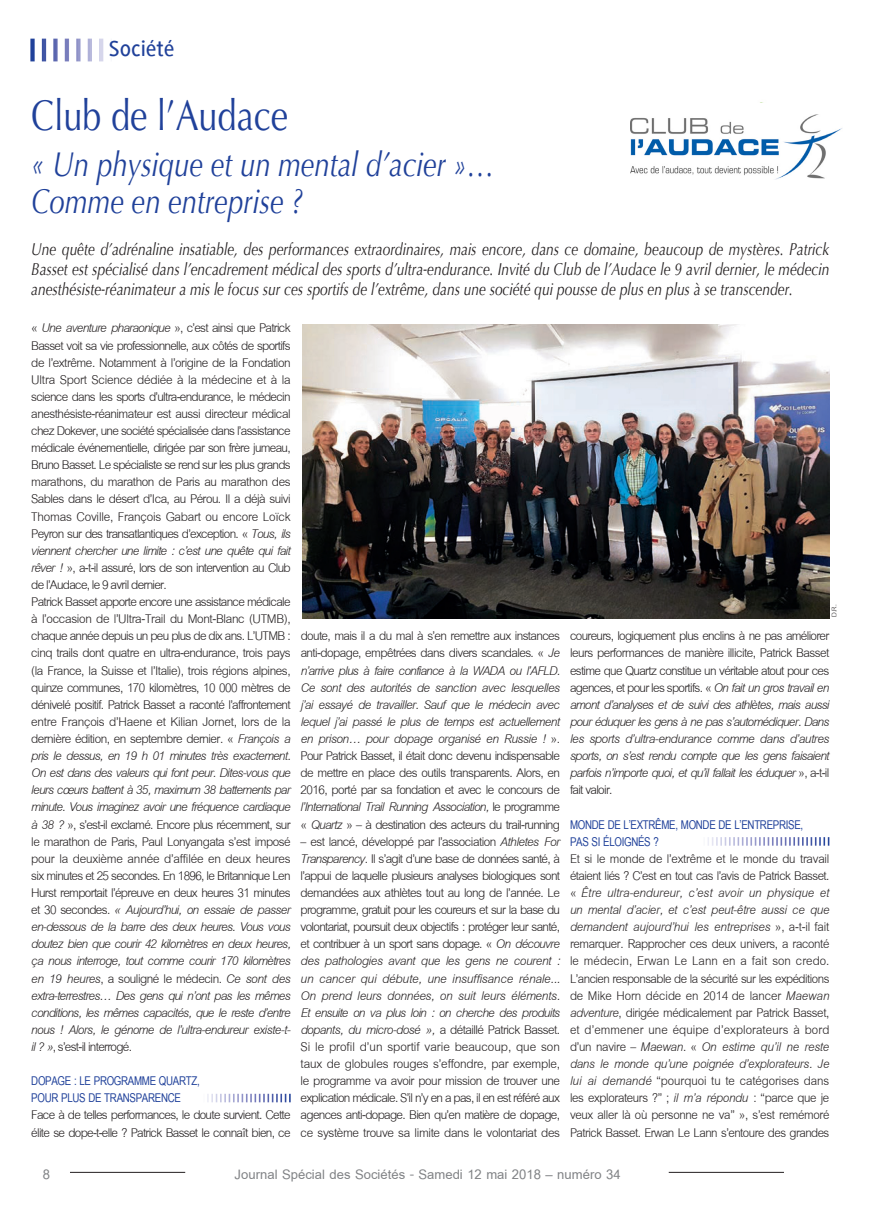
<style>
.page{position:relative;width:876px;height:1221px;background:#fff}
.page>*{position:absolute;margin:0;border:0;box-sizing:border-box;transform-origin:0 0}
.t1{font:42.75px "Optima";color:#20419a;scale:.8 1}
.t2{font:italic 34.2px/37px "Optima";color:#20419a;scale:.8 1}
.t3{font:500 22.8px "Generis Simple Com";color:#20419a}
.t4{font:700 19.95px "Cordia New";color:#808285}
.t5{font:18.6px/17.1px "Cordia New";letter-spacing:-.03em;color:#231f20}
.t6{font:18.6px/17.1px "Cordia New";letter-spacing:-.03em;color:#231f20;scale:.95 1}
.t7{font:italic 18.6px/17.1px "Cordia New";letter-spacing:-.04em;color:#231f20;text-align:justify}
.t8{font:italic 17.1px/20px "Optima";color:#231f20;text-align:justify;scale:.8 1}
.t9{font:10.05px "Cordia New";color:#231f20}
.s1{font-style:italic}
.s2{font-weight:700;color:#20419a}
.s3{font-style:normal}
</style>
<div class="page">
<hr style="left:70px;top:1171px;width:714px;height:1px;background:#231f20">
<div style="left:185px;top:1170px;width:484px;height:5px;background:#fff"></div>
<div style="left:30px;top:39px;width:5px;height:22px;background:#20419a"></div>
<hr style="left:42px;top:39px;width:4px;height:22px;background:#4156a5">
<div style="left:53px;top:39px;width:5px;height:22px;background:#5a66af"></div>
<hr style="left:65px;top:39px;width:4px;height:22px;background:#787dbc">
<div style="left:76px;top:39px;width:5px;height:22px;background:#9699cb"></div>
<hr style="left:88px;top:39px;width:4px;height:22px;background:#b3b5da">
<hr style="left:99px;top:39px;width:4px;height:22px;background:#d6d6eb">
<svg style="left:207px;top:1093px;width:84px;height:9px"></svg>
<svg style="left:708px;top:837px;width:121px;height:8px"></svg>
<img style="left:630px;top:115px;width:212px;height:65px">
<img style="left:303px;top:324px;width:527px;height:295px">
<p class="t3" style="left:109px;top:36px;width:67px">Société</p>
<p class="t1" style="left:31px;top:91px;width:322px">Club de l’Audace</p>
<p class="t2" style="left:31px;top:146px;width:581px">« Un physique et un mental d’acier »…<br>Comme en entreprise ?</p>
<p class="t8" style="left:31px;top:239px;width:999px">Une quête d’adrénaline insatiable, des performances extraordinaires, mais encore, dans ce domaine, beaucoup de mystères. Patrick Basset est spécialisé dans l’encadrement médical des sports d’ultra-endurance. Invité du Club de l’Audace le 9 avril dernier, le médecin anesthésiste-réanimateur a mis le focus sur ces sportifs de l’extrême, dans une société qui pousse de plus en plus à se transcender.</p>
<p class="t5" style="left:31px;top:320px;width:261px">« <span class="s1">Une aventure pharaonique</span> », c’est ainsi que Patrick Basset voit sa vie professionnelle, aux côtés de sportifs de l’extrême. Notamment à l’origine de la Fondation Ultra Sport Science dédiée à la médecine et à la science dans les sports d’ultra-endurance, le médecin anesthésiste-réanimateur est aussi directeur médical chez Dokever, une société spécialisée dans l’assistance médicale événementielle, dirigée par son frère jumeau, Bruno Basset. Le spécialiste se rend sur les plus grands marathons, du marathon de Paris au marathon des Sables dans le désert d’Ica, au Pérou. Il a déjà suivi Thomas Coville, François Gabart ou encore Loïck Peyron sur des transatlantiques d’exception. « <span class="s1">Tous, ils viennent chercher une limite : c’est une quête qui fait rêver !</span> », a-t-il assuré, lors de son intervention au Club de l’Audace, le 9avril dernier.<br>Patrick Basset apporte encore une assistance médicale à l’occasion de l’Ultra-Trail du Mont-Blanc (UTMB), chaque année depuis un peu plus de dixans. L’UTMB : cinq trails dont quatre en ultra-endurance, trois pays (la France, la Suisse et l’Italie), trois régions alpines, quinze communes, 170 kilomètres, 10 000 mètres de dénivelé positif. Patrick Basset a raconté l’affrontement entre François d’Haene et Kilian Jornet, lors de la dernière édition, en septembre dernier. « <span class="s1">François a pris le dessus, en 19 h 01 minutes très exactement.<br>On est dans des valeurs qui font peur. Dites-vous que leurs cœurs battent à 35, maximum 38 battements par minute. Vous imaginez avoir une fréquence cardiaque à 38 ?</span> », s’est-il exclamé. Encore plus récemment, sur le marathon de Paris, Paul Lonyangata s’est imposé pour la deuxième année d’affilée en deux heures six minutes et 25 secondes. En 1896, le Britannique Len Hurst remportait l’épreuve en deux heures 31 minutes et 30 secondes. <span class="s1">« Aujourd’hui, on essaie de passer en-dessous de la barre des deux heures. Vous vous doutez bien que courir 42 kilomètres en deux heures, ça nous interroge, tout comme courir 170 kilomètres en 19 heures</span>, a souligné le médecin. <span class="s1">Ce sont des extra-terrestres… Des gens qui n’ont pas les mêmes conditions, les mêmes capacités, que le reste d’entre nous ! Alors, le génome de l’ultra-endureur existe-t&shy;il ? »</span>, s’est-il interrogé.</p>
<p class="t5" style="left:31px;top:1072px;width:261px"><span class="s2">DOPAGE : LE PROGRAMME QUARTZ,<br>POUR PLUS DE TRANSPARENCE<br></span>Face à de telles performances, le doute survient. Cette élite se dope-t-elle ? Patrick Basset le connaît bien, ce</p>
<p class="t5" style="left:301px;top:628px;width:261px;text-align:justify">doute, mais il a du mal à s’en remettre aux instances anti-dopage, empêtrées dans divers scandales. « <span class="s1">Je n’arrive plus à faire confiance à la WADA ou l’AFLD.<br>Ce sont des autorités de sanction avec lesquelles j’ai essayé de travailler. Sauf que le médecin avec lequel j’ai passé le plus de temps est actuellement en prison… pour dopage organisé en Russie !</span> ».<br>Pour Patrick Basset, il était donc devenu indispensable de mettre en place des outils transparents. Alors, en 2016, porté par sa fondation et avec le concours de <span class="s1">l’International Trail Running Association,</span> le programme « <span class="s1">Quartz</span> » – à destination des acteurs du trail-running</p>
<p class="t5" style="left:301px;top:833px;width:261px;text-align:justify">– est lancé, développé par l’association <span class="s1">Athletes For Transparency</span>. Il s’agit d’une base de données santé, à l’appui de laquelle plusieurs analyses biologiques sont demandées aux athlètes tout au long de l’année. Le programme, gratuit pour les coureurs et sur la base du volontariat, poursuit deux objectifs : protéger leur santé, et contribuer à un sport sans dopage. « <span class="s1">On découvre des pathologies avant que les gens ne courent : un cancer qui débute, une insuffisance rénale...<br>On prend leurs données, on suit leurs éléments.<br>Et ensuite on va plus loin : on cherche des produits dopants, du micro-dosé »,</span> a détaillé Patrick Basset.<br>Si le profil d’un sportif varie beaucoup, que son taux de globules rouges s’effondre, par exemple, le programme va avoir pour mission de trouver une explication médicale. S’il n’y en a pas, il en est référé aux agences anti-dopage. Bien qu’en matière de dopage, ce système trouve sa limite dans le volontariat des</p>
<p class="t9" style="left:827px;top:617px;width:14px;rotate:-90deg">D.R.</p>
<p class="t7" style="left:570px;top:627px;width:261px"><span class="s3">coureurs, logiquement plus enclins à ne pas améliorer leurs performances de manière illicite, Patrick Basset estime que Quartz constitue un véritable atout pour ces agences, et pour les sportifs. «</span>On fait un gros travail en amont d’analyses et de suivi des athlètes, mais aussi pour éduquer les gens à ne pas s’automédiquer. Dans les sports d’ultra-endurance comme dans d’autres sports, on s’est rendu compte que les gens faisaient parfois n’importe quoi, et qu’il fallait les éduquer <span class="s3">», a-t-il fait valoir.</span></p>
<p class="t6" style="left:570px;top:816px;width:275px"><span class="s2">MONDE DE L’EXTRÊME, MONDE DE L’ENTREPRISE,<br>PAS SI ÉLOIGNÉS ?<br></span>Et si le monde de l’extrême et le monde du travail étaient liés ? C’est en tout cas l’avis de Patrick Basset. « <span class="s1">Être ultra-endureur, c’est avoir un physique et un mental d’acier, et c’est peut-être aussi ce que demandent aujourd’hui les entreprises</span> », a-t-il fait remarquer. Rapprocher ces deux univers, a raconté le médecin, Erwan Le Lann en a fait son credo.<br>L’ancien responsable de la sécurité sur les expéditions de Mike Horn décide en 2014 de lancer <span class="s1">Maewan adventure</span>, dirigée médicalement par Patrick Basset, et d’emmener une équipe d’explorateurs à bord d’un navire – <span class="s1">Maewan</span>. « <span class="s1">On estime qu’il ne reste dans le monde qu’une poignée d’explorateurs. Je lui ai demandé</span> “pourquoi tu te catégorises dans les explorateurs ?” ; <span class="s1">il m’a répondu</span> : “parce que je veux aller là où personne ne va” », s’est remémoré Patrick Basset. Erwan Le Lann s’entoure des grandes</p>
<p class="t4" style="left:43px;top:1162px;width:9px">8</p>
<p class="t4" style="left:235px;top:1162px;width:388px">Journal Spécial des Sociétés - Samedi 12 mai 2018 – numéro 34</p>
</div>
